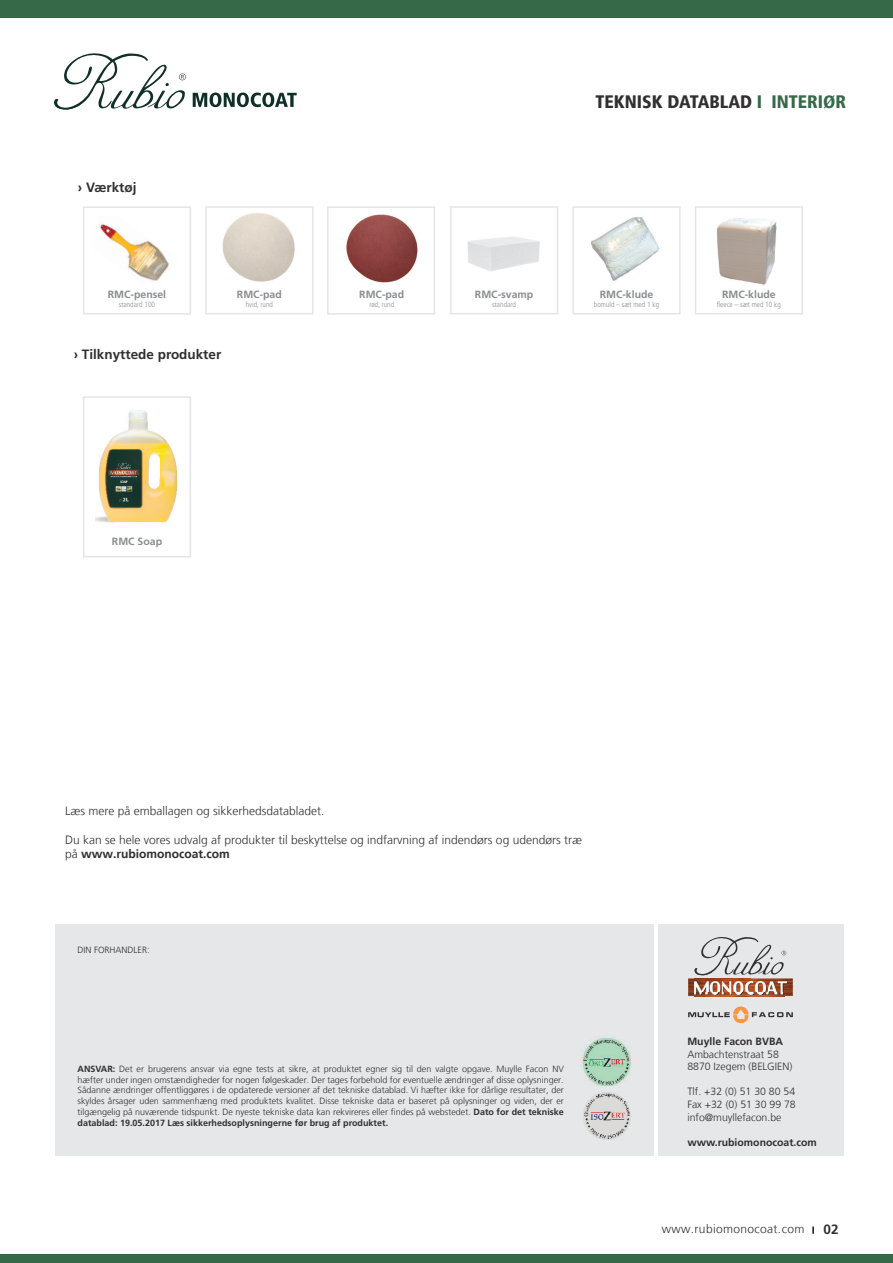
<style>
.page{position:relative;width:893px;height:1263px;background:#fff}
.page>*{position:absolute;margin:0;border:0;box-sizing:border-box;transform-origin:0 0}
.t1{font:900 condensed 18px "Frutiger 77";color:#312f30}
.t2{font:700 13.5px "Frutiger LT Std";color:#312f30}
.t3{font:300 12px/14.4px "Frutiger LT";color:#312f30}
.t4{font:300 12px "Frutiger LT";letter-spacing:.03em;color:#312f30}
.t5{font:300 10.5px/12.6px "Frutiger LT";color:#312f30}
.t6{font:700 10.5px "Frutiger LT Std";color:#8a8c8f}
.t7{font:700 10.5px "Frutiger LT Std";color:#312f30}
.t8{font:300 9px/10.8px "Frutiger LT";color:#312f30;text-align:justify}
.t9{font:700 9px "Frutiger LT Std";color:#312f30}
.t10{font:300 condensed 7.5px "Frutiger LT Std";color:#8a8c8f}
.s1{color:#356947}
.s2{font-weight:700}
.s3{font-family:"Frutiger LT Std";font-weight:700}
.s4{font-family:"Frutiger 65";font-weight:700;font-size:9.15px}
.s5{font-family:"Frutiger LT Std";font-weight:700;font-size:13.5px}
</style>
<div class="page">
<svg style="left:54px;top:53px;width:132px;height:57px"></svg>
<svg style="left:193px;top:92px;width:104px;height:15px"></svg>
<div style="left:0;top:0;width:893px;height:18px;background:#356947"></div>
<div style="left:0;top:1254px;width:893px;height:9px;background:#356947"></div>
<img style="left:100px;top:224px;width:69px;height:57px">
<img style="left:346px;top:214px;width:72px;height:69px">
<img style="left:222px;top:213px;width:73px;height:69px">
<img style="left:467px;top:237px;width:73px;height:34px">
<img style="left:591px;top:217px;width:69px;height:64px">
<img style="left:716px;top:218px;width:61px;height:67px">
<div style="left:83px;top:396px;width:108px;height:161px;border:2px solid #e4e5e7"></div>
<img style="left:95px;top:410px;width:83px;height:113px">
<div style="left:205px;top:206px;width:108px;height:108px;border:2px solid #e4e5e7"></div>
<div style="left:572px;top:206px;width:109px;height:108px;border:2px solid #e4e5e7"></div>
<div style="left:695px;top:206px;width:108px;height:108px;border:2px solid #e4e5e7"></div>
<div style="left:450px;top:206px;width:108px;height:108px;border:2px solid #e4e5e7"></div>
<div style="left:327px;top:206px;width:108px;height:109px;border:2px solid #e4e5e7"></div>
<div style="left:83px;top:206px;width:108px;height:109px;border:2px solid #e4e5e7"></div>
<div style="left:55px;top:925px;width:598px;height:231px;background:#e6e7e9"></div>
<div style="left:658px;top:925px;width:185px;height:231px;background:#e6e7e9"></div>
<img style="left:688px;top:978px;width:7px;height:18px">
<img style="left:786px;top:978px;width:7px;height:4px">
<img style="left:785px;top:982px;width:8px;height:14px">
<img style="left:695px;top:994px;width:90px;height:2px">
<svg style="left:694px;top:937px;width:92px;height:57px"></svg>
<svg style="left:688px;top:1006px;width:105px;height:18px"></svg>
<img style="left:583px;top:1038px;width:48px;height:102px">
<h2 class="t2" style="left:78px;top:179px;width:60px">› Værktøj</h2>
<p class="t6" style="left:108px;top:289px;width:60px">RMC-pensel</p>
<p class="t10" style="left:119px;top:301px;width:38px">standard 100</p>
<h2 class="t2" style="left:74px;top:347px;width:149px">› Tilknyttede produkter</h2>
<p class="t6" style="left:237px;top:289px;width:46px">RMC-pad</p>
<p class="t10" style="left:246px;top:300px;width:29px">hvid, rund</p>
<p class="t6" style="left:112px;top:535px;width:52px">RMC Soap</p>
<h1 class="t1" style="left:595px;top:91px;width:252px">TEKNISK DATABLAD <span class="s1">I INTERIØR</span></h1>
<p class="t6" style="left:359px;top:289px;width:46px">RMC-pad</p>
<p class="t10" style="left:369px;top:301px;width:26px">rød, rund</p>
<p class="t6" style="left:475px;top:289px;width:60px">RMC-svamp</p>
<p class="t10" style="left:492px;top:300px;width:25px">standard</p>
<p class="t6" style="left:600px;top:289px;width:55px">RMC-klude</p>
<p class="t10" style="left:594px;top:301px;width:67px">bomuld – sæt med 1 kg</p>
<p class="t6" style="left:722px;top:289px;width:55px">RMC-klude</p>
<p class="t10" style="left:717px;top:301px;width:66px">fleece – sæt med 10 kg</p>
<h3 class="t3" style="left:65px;top:804px;width:261px">Læs mere på emballagen og sikkerhedsdatabladet.</h3>
<h3 class="t3" style="left:65px;top:832px;width:518px">Du kan se hele vores udvalg af produkter til beskyttelse og indfarvning af indendørs og udendørs træ på <span class="s2">www.rubiomonocoat.com</span></h3>
<p class="t8" style="left:78px;top:945px;width:74px">DIN FORHANDLER:</p>
<p class="t8" style="left:78px;top:1063px;width:488px"><span class="s3">ANSVAR:</span> Det er brugerens ansvar via egne tests at sikre, at produktet egner sig til den valgte opgave. Muylle Facon NV hæfter under ingen omstændigheder for nogen følgeskader. Der tages forbehold for eventuelle ændringer af disse oplysninger.<br>Sådanne ændringer offentliggøres i de opdaterede versioner af det tekniske datablad. Vi hæfter ikke for dårlige resultater, der skyldes årsager uden sammenhæng med produktets kvalitet. Disse tekniske data er baseret på oplysninger og viden, der er tilgængelig på nuværende tidspunkt. De nyeste tekniske data kan rekvireres eller findes på webstedet. <span class="s3">Dato for det tekniske</span></p>
<p class="t9" style="left:78px;top:1117px;width:312px">datablad: 19.05.2017 Læs sikkerhedsoplysningerne før brug af produktet.</p>
<p class="t7" style="left:687px;top:1035px;width:97px">Muylle Facon BVBA</p>
<p class="t5" style="left:687px;top:1048px;width:107px">Ambachtenstraat 58<br>8870 Izegem (BELGIEN)</p>
<p class="t5" style="left:687px;top:1086px;width:110px;text-align:justify">Tlf. +32 (0) 51 30 80 54<br>Fax +32 (0) 51 30 99 78 info@muyllefacon.be</p>
<p class="t7" style="left:687px;top:1136px;width:131px">www.rubiomonocoat.com</p>
<h3 class="t4" style="left:662px;top:1222px;width:178px">www.rubiomonocoat.com <span class="s4">I</span> <span class="s5">02</span></h3>
</div>
